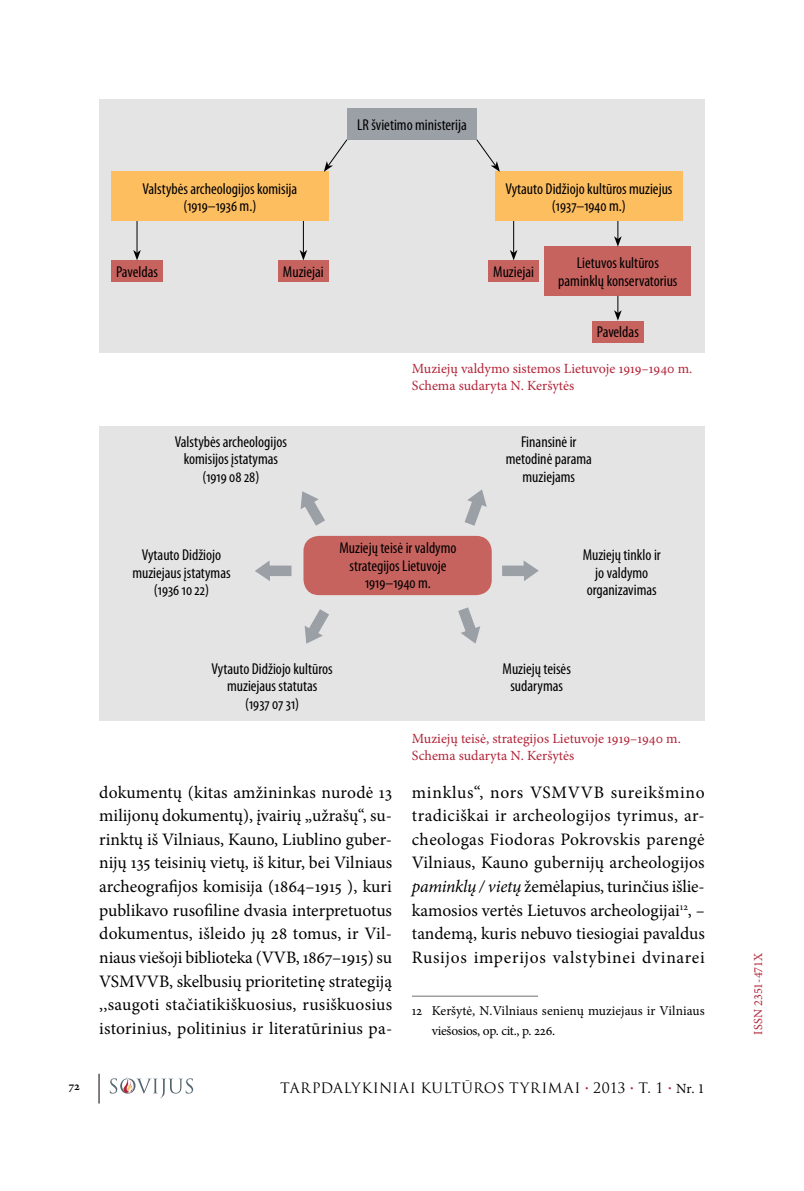
<style>
.page{position:relative;width:804px;height:1191px;background:#fff}
.page>*{position:absolute;margin:0;border:0;box-sizing:border-box;transform-origin:0 0}
.t1{font:17.5px/23.6px "Minion Pro";letter-spacing:.005em;color:#000;text-align:justify}
.t2{font:condensed 15.75px/17.5px "Myriad Pro";color:#000;text-align:center}
.t3{font:14px/17.5px "Minion Pro";letter-spacing:-.005em;color:#b12236}
.t4{font:14px "Trajan Pro";letter-spacing:.015em;color:#000}
.t5{font:13.47px/19.2px "Minion Pro";letter-spacing:-.015em;color:#000}
.t6{font:12.25px "Minion Pro";letter-spacing:.015em;color:#b12236}
.t7{font:600 12.25px "Minion Pro";color:#000}
.s1{font-style:italic}
.s2{font-family:"Minion Pro";font-weight:700;color:#b12236}
.s3{font-family:"Minion Pro"}
</style>
<div class="page">
<hr style="left:99px;top:1073px;width:1px;height:30px;background:#000">
<svg style="left:110px;top:1077px;width:83px;height:21px"></svg>
<hr style="left:412px;top:995px;width:126px;height:1px;background:#6d6e71">
<div style="left:99px;top:99px;width:605px;height:253px;background:#e4e4e5"></div>
<div style="left:347px;top:108px;width:130px;height:32px;background:#9ba0a7"></div>
<div style="left:111px;top:172px;width:218px;height:49px;background:#fdbe60"></div>
<div style="left:495px;top:172px;width:188px;height:49px;background:#fdbe60"></div>
<div style="left:111px;top:260px;width:52px;height:22px;background:#c7635f"></div>
<div style="left:278px;top:260px;width:51px;height:22px;background:#c7635f"></div>
<div style="left:488px;top:260px;width:51px;height:22px;background:#c7635f"></div>
<div style="left:592px;top:321px;width:52px;height:21px;background:#c7635f"></div>
<div style="left:544px;top:247px;width:147px;height:49px;background:#c7635f"></div>
<svg style="left:324px;top:139px;width:23px;height:33px"></svg>
<svg style="left:476px;top:139px;width:24px;height:33px"></svg>
<hr style="left:137px;top:221px;width:1px;height:32px;background:#000">
<svg style="left:133px;top:250px;width:8px;height:10px"></svg>
<hr style="left:303px;top:221px;width:1px;height:32px;background:#000">
<svg style="left:299px;top:250px;width:8px;height:10px"></svg>
<hr style="left:513px;top:221px;width:1px;height:32px;background:#000">
<svg style="left:510px;top:250px;width:7px;height:10px"></svg>
<svg style="left:614px;top:296px;width:7px;height:25px"></svg>
<svg style="left:614px;top:221px;width:7px;height:26px"></svg>
<div style="left:99px;top:427px;width:605px;height:294px;background:#e4e4e5"></div>
<div style="left:303px;top:536px;width:189px;height:59px;background:#c7635f;border-radius:15px"></div>
<svg style="left:300px;top:491px;width:25px;height:35px"></svg>
<svg style="left:464px;top:489px;width:23px;height:37px"></svg>
<svg style="left:255px;top:560px;width:36px;height:21px"></svg>
<svg style="left:502px;top:560px;width:37px;height:21px"></svg>
<svg style="left:458px;top:607px;width:22px;height:36px"></svg>
<svg style="left:305px;top:609px;width:24px;height:34px"></svg>
<p class="t2" style="left:357px;top:115px;width:111px">LR švietimo ministerija</p>
<p class="t2" style="left:142px;top:179px;width:156px">Valstybės archeologijos komisija (1919–1936 m.)</p>
<p class="t2" style="left:505px;top:179px;width:169px">Vytauto Didžiojo kultūros muziejus (1937–1940 m.)</p>
<p class="t2" style="left:116px;top:263px;width:44px">Paveldas</p>
<p class="t2" style="left:283px;top:263px;width:42px">Muziejai</p>
<p class="t2" style="left:493px;top:263px;width:42px">Muziejai</p>
<p class="t2" style="left:558px;top:254px;width:121px">Lietuvos kultūros paminklų konservatorius</p>
<p class="t2" style="left:597px;top:323px;width:44px">Paveldas</p>
<p class="t3" style="left:412px;top:359px;width:282px">Muziejų valdymo sistemos Lietuvoje 1919–1940 m.<br>Schema sudaryta N. Keršytės</p>
<p class="t2" style="left:175px;top:432px;width:114px">Valstybės archeologijos komisijos įstatymas (1919 08 28)</p>
<p class="t2" style="left:505px;top:432px;width:88px">Finansinė ir metodinė parama muziejams</p>
<p class="t2" style="left:132px;top:546px;width:100px">Vytauto Didžiojo muziejaus įstatymas (1936 10 22)</p>
<p class="t2" style="left:339px;top:539px;width:119px">Muziejų teisė ir valdymo strategijos Lietuvoje<br>1919–1940 m.</p>
<p class="t2" style="left:582px;top:546px;width:80px">Muziejų tinklo ir jo valdymo organizavimas</p>
<p class="t2" style="left:211px;top:659px;width:123px">Vytauto Didžiojo kultūros muziejaus statutas<br>(1937 07 31)</p>
<p class="t2" style="left:502px;top:659px;width:70px">Muziejų teisės sudarymas</p>
<p class="t3" style="left:412px;top:730px;width:270px">Muziejų teisė, strategijos Lietuvoje 1919–1940 m.<br>Schema sudaryta N. Keršytės</p>
<p class="t1" style="left:99px;top:780px;width:294px">dokumentų (kitas amžininkas nurodė 13 milijonų dokumentų), įvairių „užrašų“, su&shy;rinktų iš Vilniaus, Kauno, Liublino guber&shy;nijų 135 teisinių vietų, iš kitur, bei Vilniaus archeografijos komisija (1864–1915 ), kuri publikavo rusofiline dvasia interpretuotus dokumentus, išleido jų 28 tomus, ir Vil&shy;niaus viešoji biblioteka (VVB, 1867–1915) su VSMVVB, skelbusių prioritetinę strategiją ,,saugoti stačiatikiškuosius, rusiškuosius istorinius, politinius ir literatūrinius pa-</p>
<p class="t1" style="left:412px;top:780px;width:294px">minklus“, nors VSMVVB sureikšmino tradiciškai ir archeologijos tyrimus, ar&shy;cheologas Fiodoras Pokrovskis parengė Vilniaus, Kauno gubernijų archeologijos <span class="s1">paminklų / vietų</span> žemėlapius, turinčius išlie&shy;kamosios vertės Lietuvos archeologijai<sup>12</sup>, <span class="s1">– </span>tandemą, kuris nebuvo tiesiogiai pavaldus Rusijos imperijos valstybinei dvinarei</p>
<p class="t5" style="left:432px;top:1001px;width:274px;text-indent:-20px">12 Keršytė, N.Vilniaus senienų muziejaus ir Vilniaus viešosios, op. cit., p. 226.</p>
<p class="t7" style="left:69px;top:1077px;width:13px">72</p>
<p class="t4" style="left:280px;top:1078px;width:426px">TARPDALYKINIAI KULTŪROS TYRIMAI <span class="s2">·</span> 2013 <span class="s2">·</span> T. 1 <span class="s2">·</span> <span class="s3">Nr. 1</span></p>
<p class="t6" style="left:750px;top:1034px;width:83px;rotate:-90deg">ISSN 2351-471X</p>
</div>
